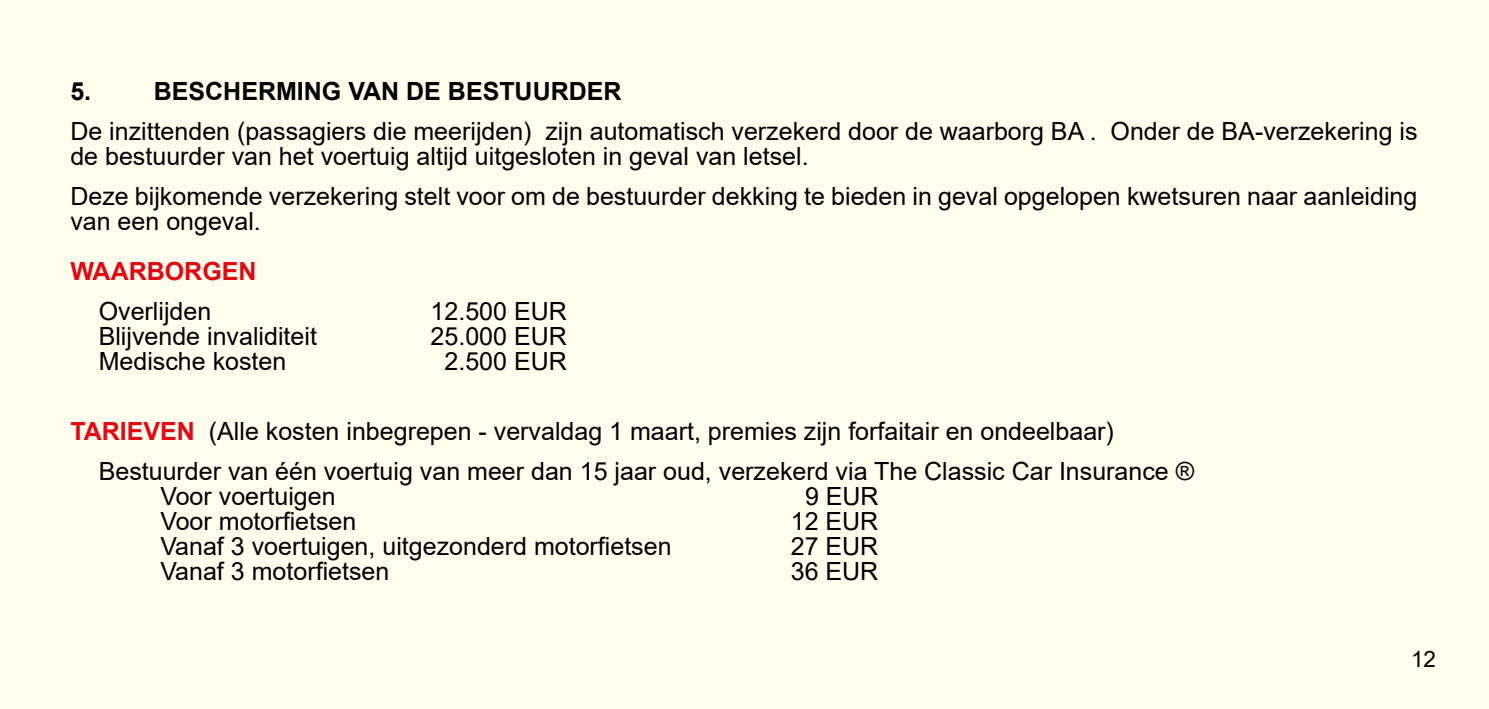
<style>
.page{position:relative;width:1489px;height:709px;background:#fff}
.page>*{position:absolute;margin:0;border:0;box-sizing:border-box;transform-origin:0 0}
.t1{font:25px/25px "Arial";color:#000}
.t2{font:700 25px "Arial";color:#000}
.t3{font:700 25px "Arial";color:#e00914}
.t4{font:22.5px "Arial";color:#000}
.s1{font-weight:700;color:#e00914}
.s2{font-family:"Minion Pro";font-size:30px}
</style>
<div class="page">
<div style="left:0;top:0;width:1488px;height:709px;background:#fffdee"></div>
<p class="t2" style="left:70px;top:73px;width:22px">5.</p>
<p class="t2" style="left:154px;top:73px;width:469px">BESCHERMING VAN DE BESTUURDER</p>
<p class="t1" style="left:70px;top:118px;width:1348px">De inzittenden (passagiers die meerijden) zijn automatisch verzekerd door de waarborg BA . Onder de BA-verzekering is de bestuurder van het voertuig altijd uitgesloten in geval van letsel.</p>
<p class="t1" style="left:70px;top:183px;width:1348px">Deze bijkomende verzekering stelt voor om de bestuurder dekking te bieden in geval opgelopen kwetsuren naar aanleiding van een ongeval.</p>
<p class="t3" style="left:70px;top:253px;width:188px">WAARBORGEN</p>
<p class="t1" style="left:99px;top:298px;width:114px">Overlijden</p>
<p class="t1" style="left:430px;top:298px;width:138px">12.500 EUR</p>
<p class="t1" style="left:99px;top:323px;width:220px">Blijvende invaliditeit</p>
<p class="t1" style="left:430px;top:323px;width:138px">25.000 EUR</p>
<p class="t1" style="left:99px;top:348px;width:189px">Medische kosten</p>
<p class="t1" style="left:444px;top:348px;width:124px">2.500 EUR</p>
<p class="t1" style="left:99px;top:411px;width:1096px;line-height:40px;text-indent:-28px"><span class="s1">TARIEVEN</span> (Alle kosten inbegrepen - vervaldag 1 maart, premies zijn forfaitair en ondeelbaar)<br>Bestuurder van één voertuig van meer dan 15 jaar oud, verzekerd via The Classic Car Insurance ®</p>
<p class="t1" style="left:160px;top:483px;width:177px">Voor voertuigen</p>
<p class="t1" style="left:805px;top:483px;width:75px">9 EUR</p>
<p class="t1" style="left:160px;top:508px;width:197px">Voor motorfietsen</p>
<p class="t1" style="left:790px;top:508px;width:89px">12 EUR</p>
<p class="t1" style="left:160px;top:533px;width:512px">Vanaf 3 voertuigen, uitgezonderd motorfietsen</p>
<p class="t1" style="left:790px;top:533px;width:89px">27 EUR</p>
<p class="t1" style="left:160px;top:558px;width:230px">Vanaf 3 motorfietsen</p>
<p class="t1" style="left:790px;top:558px;width:89px">36 EUR</p>
<p class="t4" style="left:1410px;top:644px;width:31px">1 2<span class="s2">#</span></p>
</div>
